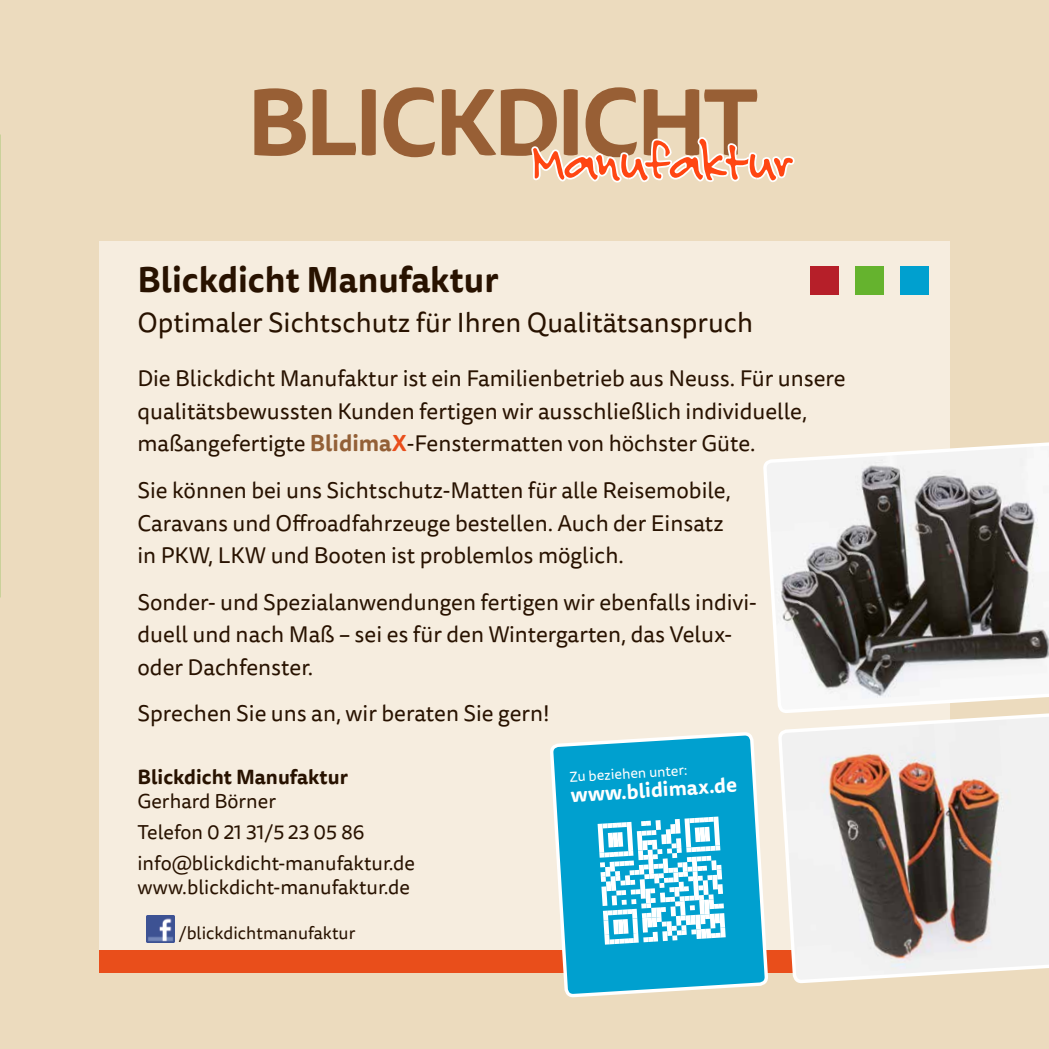
<style>
.page{position:relative;width:1049px;height:1049px;background:#ecdbbe}
.page>*{position:absolute;margin:0;border:0;box-sizing:border-box;transform-origin:0 0}
.t1{font:700 35px "Tisa Sans Pro";color:#281200}
.t2{font:27.5px "Tisa Sans Pro";color:#281200}
.t3{font:22.5px/32.5px "Tisa Sans Pro";color:#281200}
.t4{font:20px/31px "Tisa Sans Pro";color:#281200}
.t5{font:700 20px "Tisa Sans Pro";color:#281200}
.t6{font:700 20px "Tisa Sans Pro";color:#fff}
.t7{font:17.5px "Tisa Sans Pro";color:#281200}
.t8{font:14.25px "Tisa Sans Pro";color:#fff}
.s1{font-weight:700;color:#936037}
.s2{font-weight:700;color:#e94e1b}
</style>
<div class="page">
<svg style="left:254px;top:88px;width:52px;height:68px"></svg>
<svg style="left:313px;top:89px;width:43px;height:66px"></svg>
<svg style="left:362px;top:89px;width:14px;height:66px"></svg>
<svg style="left:384px;top:87px;width:51px;height:70px"></svg>
<svg style="left:442px;top:87px;width:352px;height:96px"></svg>
<div style="left:99px;top:242px;width:851px;height:708px;background:#f6eddf"></div>
<div style="left:99px;top:950px;width:851px;height:22px;background:#e94e1b"></div>
<div style="left:811px;top:266px;width:28px;height:28px;background:#b61f29"></div>
<div style="left:855px;top:266px;width:28px;height:28px;background:#65b32e"></div>
<div style="left:900px;top:266px;width:28px;height:28px;background:#00a0cf"></div>
<svg style="left:779px;top:816px;width:270px;height:167px;background:#b6afab"></svg>
<svg style="left:551px;top:732px;width:216px;height:266px;background:#33afd1"></svg>
<svg style="left:764px;top:442px;width:285px;height:374px;background:#b0a9a4"></svg>
<svg style="left:597px;top:816px;width:128px;height:128px;background:#77cce5"></svg>
<div style="left:720px;top:927px;width:6px;height:10px;background:#fff"></div>
<img style="left:147px;top:915px;width:27px;height:28px">
<h1 class="t1" style="left:137px;top:254px;width:362px">Blickdicht Manufaktur</h1>
<p class="t2" style="left:137px;top:304px;width:617px">Optimaler Sichtschutz für Ihren Qualitätsanspruch</p>
<p class="t3" style="left:137px;top:363px;width:710px">Die Blickdicht Manufaktur ist ein Familienbetrieb aus Neuss. Für unsere qualitätsbewussten Kunden fertigen wir ausschließlich individuelle, maßangefertigte <span class="s1">Blidima</span><span class="s2">X</span>-Fenstermatten von höchster Güte.</p>
<p class="t3" style="left:137px;top:474px;width:595px">Sie können bei uns Sichtschutz-Matten für alle Reisemobile,<br>Caravans und Offroadfahrzeuge bestellen. Auch der Einsatz in PKW, LKW und Booten ist problemlos möglich.</p>
<p class="t3" style="left:137px;top:586px;width:621px">Sonder- und Spezialanwendungen fertigen wir ebenfalls indivi&shy;duell und nach Maß – sei es für den Wintergarten, das Velux&shy;oder Dachfenster.</p>
<p class="t3" style="left:137px;top:698px;width:414px">Sprechen Sie uns an, wir beraten Sie gern!</p>
<p class="t5" style="left:137px;top:762px;width:212px">Blickdicht Manufaktur</p>
<p class="t4" style="left:137px;top:786px;width:279px">Gerhard Börner<br>Telefon 0 21 31/5 23 05 86 info@blickdicht-manufaktur.de</p>
<p class="t4" style="left:137px;top:872px;width:274px">www.blickdicht-manufaktur.de</p>
<p class="t7" style="left:179px;top:921px;width:178px">/blickdichtmanufaktur</p>
<p class="t8" style="left:569px;top:767px;width:119px;rotate:-3deg">Zu beziehen unter:</p>
<p class="t6" style="left:570px;top:779px;width:168px;rotate:-3deg">www.blidimax.de</p>
</div>
